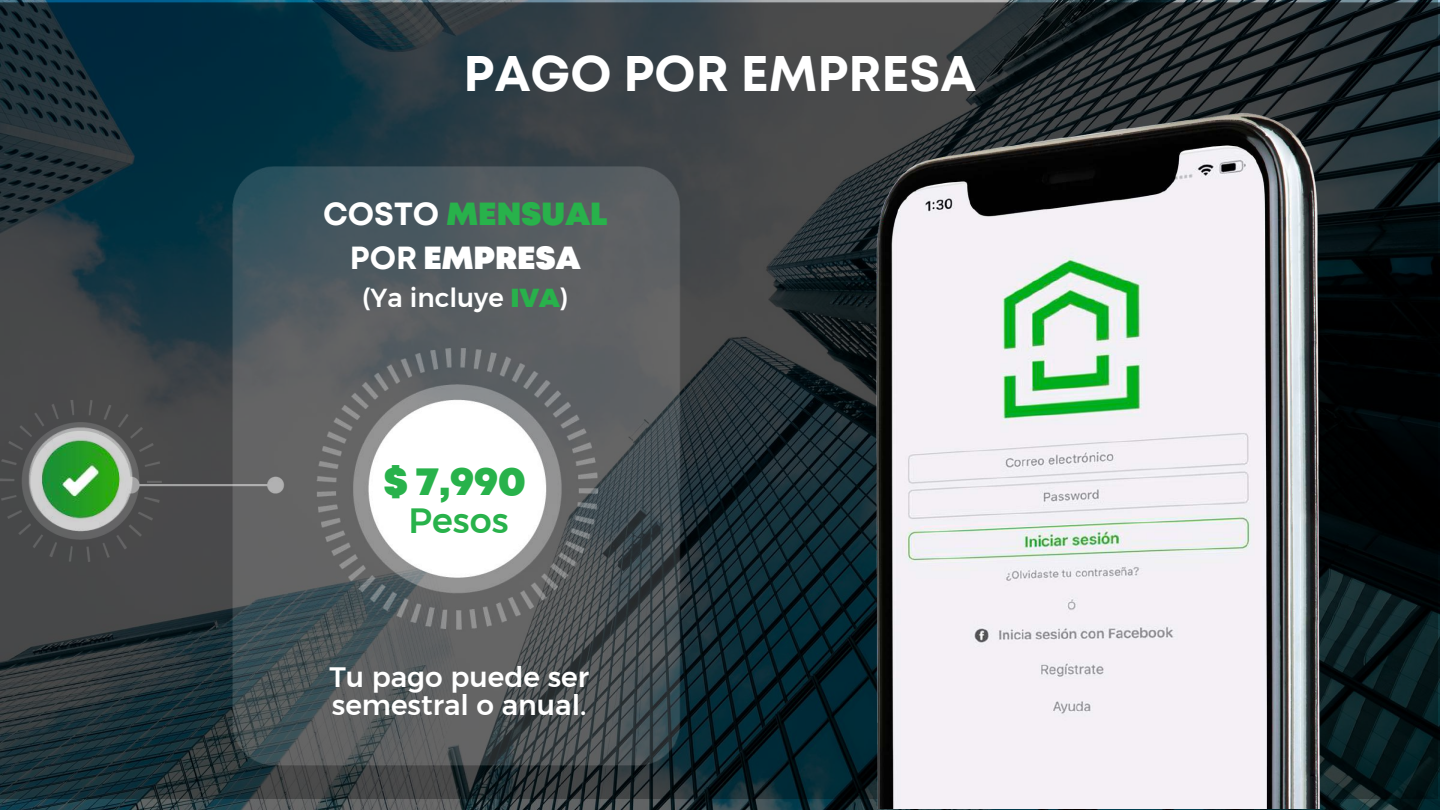
<style>
.page{position:relative;width:1440px;height:810px;background:#fff}
.page>*{position:absolute;margin:0;border:0;box-sizing:border-box;transform-origin:0 0}
.t1{font:700 50px "Mont";color:#fff}
.t2{font:900 40px "Mont";color:#28b24b}
.t3{font:35px "Kief Montaser Medium";color:#28b24b}
.t4{font:700 32px/44.2px "Mont";color:#fff;text-align:center}
.t5{font:28px/27.8px "Kief Montaser Medium";color:#fff}
.t6{font:26px "Kief Montaser Medium";color:#fff}
.s1{font-weight:900;color:#28b24b}
.s2{font-weight:900}
.s3{font-family:"Kief Montaser Black";color:#28b24b}
</style>
<div class="page">
<img style="left:0;top:0;width:1437px;height:798px">
<div style="left:0;top:382px;width:57px;height:214px;background:#484949"></div>
<img style="left:13px;top:393px;width:44px;height:220px">
<img style="left:860px;top:95px;width:475px;height:714px">
<img style="left:57px;top:73px;width:644px;height:737px">
<img style="left:278px;top:270px;width:375px;height:391px">
<h1 class="t1" style="left:464px;top:55px;width:514px">PAGO POR EMPRESA</h1>
<p class="t4" style="left:323px;top:194px;width:286px">COSTO <span class="s1">MENSUAL<br></span>POR <span class="s2">EMPRESA</span></p>
<p class="t6" style="left:362px;top:282px;width:208px">(Ya incluye <span class="s3">IVA</span>)</p>
<h2 class="t2" style="left:384px;top:466px;width:144px">$ 7,990</h2>
<p class="t3" style="left:409px;top:499px;width:102px">Pesos</p>
<p class="t5" style="left:329px;top:663px;width:261px">Tu pago puede ser semestral o anual.</p>
</div>
